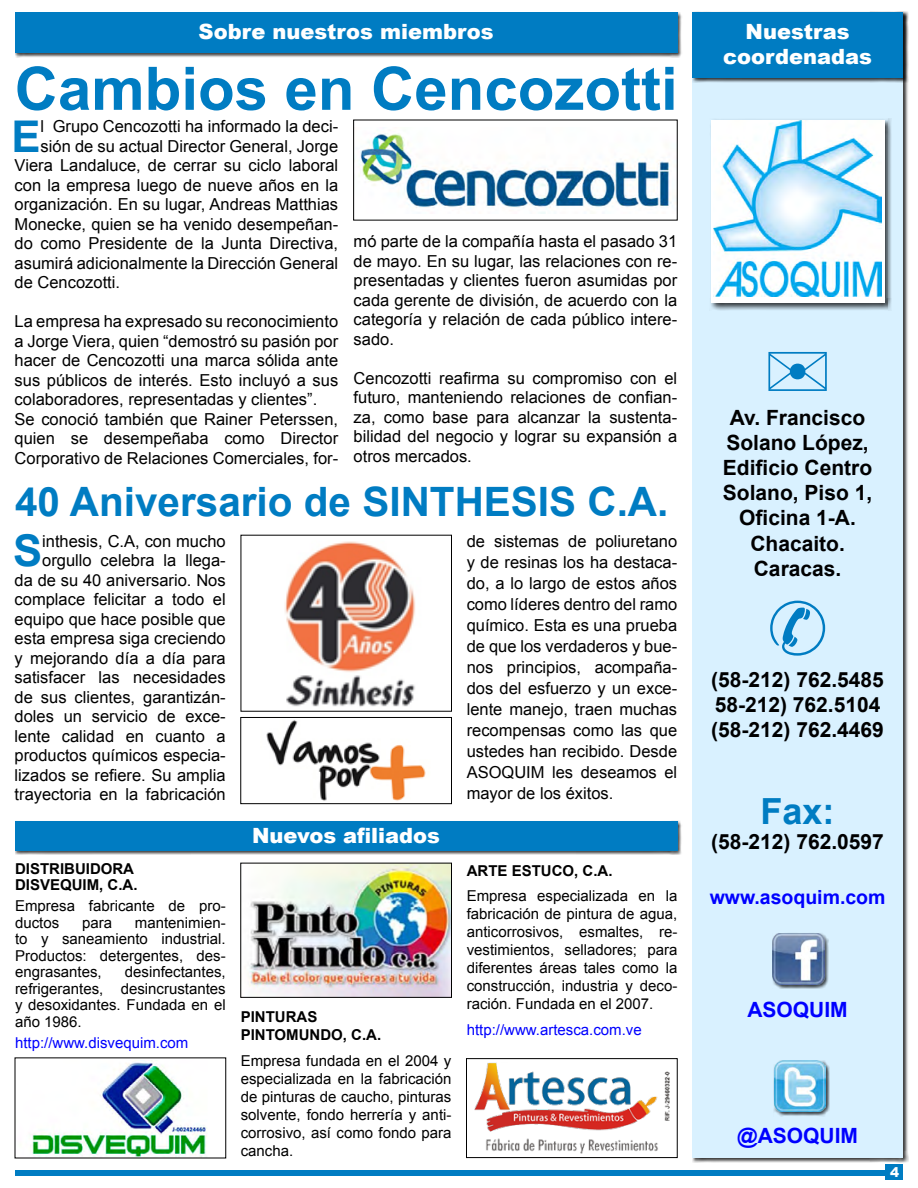
<style>
.page{position:relative;width:918px;height:1188px;background:#fff}
.page>*{position:absolute;margin:0;border:0;box-sizing:border-box;transform-origin:0 0}
.t1{font:700 60px "Arial";color:#007cc2}
.t2{font:700 43.8px "Arial";color:#007cc2}
.t3{font:700 40.5px "Arial";color:#007cc2}
.t4{font:700 36px "Arial";color:#007cc2}
.t5{font:700 21px/25.2px "Arial";color:#000;text-align:center}
.t6{font:900 21px/25.2px "Arial";color:#fff;text-align:center}
.t7{font:700 21px "Arial";color:#00f}
.t8{font:700 19.5px "Arial";color:#00f}
.t9{font:16.5px/19.5px "Arial";color:#000;text-align:justify}
.t10{font:15px/18px "Arial";color:#000;text-align:justify}
.t11{font:700 15px/16.5px "Arial";color:#000}
.t12{font:15px "Arial";color:#00f}
.t13{font:900 13.5px "Arial";color:#fff}
</style>
<div class="page">
<div style="left:886px;top:1164px;width:17px;height:16px;background:#007cc2"></div>
<div style="left:15px;top:1170px;width:879px;height:6px;background:#007cc2"></div>
<div style="left:692px;top:12px;width:216px;height:1151px;background:#000;opacity:.75"></div>
<div style="left:692px;top:12px;width:211px;height:1146px;background:#d9f1ff"></div>
<div style="left:709px;top:118px;width:183px;height:193px;background:#000;opacity:.75"></div>
<div style="left:711px;top:120px;width:173px;height:183px;background:#fff"></div>
<img style="left:714px;top:120px;width:167px;height:177px">
<div style="left:773px;top:933px;width:56px;height:56px;background:#000;opacity:.75"></div>
<img style="left:773px;top:933px;width:56px;height:51px">
<div style="left:773px;top:1060px;width:57px;height:57px;background:#000;opacity:.75"></div>
<img style="left:773px;top:1060px;width:53px;height:52px">
<div style="left:692px;top:12px;width:216px;height:71px;background:#000;opacity:.75"></div>
<div style="left:692px;top:12px;width:211px;height:66px;background:#007cc2"></div>
<div style="left:15px;top:821px;width:667px;height:34px;background:#000;opacity:.75"></div>
<div style="left:15px;top:821px;width:662px;height:30px;background:#007cc2"></div>
<div style="left:15px;top:12px;width:667px;height:46px;background:#000;opacity:.75"></div>
<div style="left:15px;top:12px;width:662px;height:40px;background:#007cc2"></div>
<img style="left:285px;top:541px;width:130px;height:166px">
<img style="left:248px;top:865px;width:202px;height:131px">
<div style="left:240px;top:863px;width:212px;height:135px;border:1px solid #000"></div>
<img style="left:474px;top:1062px;width:195px;height:92px">
<div style="left:466px;top:1058px;width:212px;height:100px;border:1px solid #000"></div>
<img style="left:32px;top:1062px;width:175px;height:94px">
<img style="left:359px;top:134px;width:313px;height:79px">
<img style="left:266px;top:720px;width:160px;height:81px">
<div style="left:240px;top:717px;width:212px;height:87px;border:1px solid #000"></div>
<p class="t6" style="left:199px;top:18px;width:297px">Sobre nuestros miembros</p>
<h1 class="t1" style="left:15px;top:49px;width:665px">Cambios en Cencozotti</h1>
<h2 class="t2" style="left:11px;top:107px;width:31px">E</h2>
<p class="t9" style="left:41px;top:117px;width:299px">l Grupo Cencozotti ha informado la deci-</p>
<p class="t9" style="left:41px;top:136px;width:299px">sión de su actual Director General, Jorge</p>
<p class="t9" style="left:15px;top:156px;width:325px">Viera Landaluce, de cerrar su ciclo laboral</p>
<p class="t9" style="left:15px;top:175px;width:325px">con la empresa luego de nueve años en la</p>
<p class="t9" style="left:15px;top:195px;width:325px">organización. En su lugar, Andreas Matthias</p>
<p class="t9" style="left:15px;top:214px;width:325px">Monecke, quien se ha venido desempeñan-</p>
<p class="t9" style="left:15px;top:234px;width:325px">do como Presidente de la Junta Directiva,</p>
<p class="t9" style="left:15px;top:253px;width:325px">asumirá adicionalmente la Dirección General</p>
<p class="t9" style="left:15px;top:273px;width:107px">de Cencozotti.</p>
<p class="t9" style="left:15px;top:312px;width:325px;text-align:left">La empresa ha expresado su reconocimiento a Jorge Viera, quien “demostró su pasión por hacer de Cencozotti una marca sólida ante sus públicos de interés. Esto incluyó a sus colaboradores, representadas y clientes”.<br>Se conoció también que Rainer Peterssen, quien se desempeñaba como Director Corporativo de Relaciones Comerciales, for-</p>
<p class="t9" style="left:354px;top:232px;width:325px">mó parte de la compañía hasta el pasado 31 de mayo. En su lugar, las relaciones con re&shy;presentadas y clientes fueron asumidas por cada gerente de división, de acuerdo con la categoría y relación de cada público intere&shy;sado.</p>
<p class="t9" style="left:354px;top:368px;width:325px">Cencozotti reafirma su compromiso con el futuro, manteniendo relaciones de confian&shy;za, como base para alcanzar la sustenta&shy;bilidad del negocio y lograr su expansión a otros mercados.</p>
<h3 class="t3" style="left:15px;top:475px;width:655px">40 Aniversario de SINTHESIS C.A.</h3>
<h2 class="t2" style="left:13px;top:522px;width:31px">S</h2>
<p class="t9" style="left:15px;top:531px;width:213px;text-align:right">inthesis, C.A, con mucho orgullo celebra la llega-<br>da de su 40 aniversario. Nos complace felicitar a todo el equipo que hace posible que esta empresa siga creciendo y mejorando día a día para satisfacer las necesidades de sus clientes, garantizán&shy;doles un servicio de exce&shy;lente calidad en cuanto a productos químicos especia&shy;lizados se refiere. Su amplia trayectoria en la fabricación</p>
<p class="t9" style="left:467px;top:531px;width:212px;line-height:21px">de sistemas de poliuretano y de resinas los ha destaca&shy;do, a lo largo de estos años como líderes dentro del ramo químico. Esta es una prueba de que los verdaderos y bue&shy;nos principios, acompaña&shy;dos del esfuerzo y un exce&shy;lente manejo, traen muchas recompensas como las que ustedes han recibido. Desde ASOQUIM les deseamos el mayor de los éxitos.</p>
<p class="t11" style="left:15px;top:861px;width:124px">DISTRIBUIDORA<br>DISVEQUIM, C.A.</p>
<p class="t10" style="left:15px;top:898px;width:212px;line-height:16.5px">Empresa fabricante de pro&shy;ductos</p>
<p class="t10" style="left:15px;top:914px;width:212px;line-height:16.5px;text-indent:120px">mantenimien&shy;to y saneamiento industrial.<br>Productos: detergentes, des&shy;engrasantes,</p>
<p class="t10" style="left:82px;top:914px;width:32px">para</p>
<p class="t10" style="left:15px;top:964px;width:212px;line-height:16.5px;text-indent:110px">desinfectantes, refrigerantes, desincrustantes y desoxidantes. Fundada en el año 1986.</p>
<p class="t12" style="left:15px;top:1033px;width:175px">http://www.disvequim.com</p>
<p class="t6" style="left:252px;top:823px;width:189px">Nuevos afiliados</p>
<p class="t11" style="left:241px;top:1008px;width:142px;line-height:18px">PINTURAS<br>PINTOMUNDO, C.A.</p>
<p class="t10" style="left:241px;top:1052px;width:212px">Empresa fundada en el 2004 y especializada en la fabricación de pinturas de caucho, pinturas solvente, fondo herrería y anti&shy;corrosivo, así como fondo para cancha.</p>
<p class="t11" style="left:467px;top:863px;width:147px">ARTE ESTUCO, C.A.</p>
<p class="t10" style="left:467px;top:887px;width:212px">Empresa especializada en la fabricación de pintura de agua, anticorrosivos, esmaltes, re&shy;vestimientos, selladores; para diferentes áreas tales como la construcción, industria y deco&shy;ración. Fundada en el 2007.</p>
<p class="t12" style="left:467px;top:1020px;width:177px">http://www.artesca.com.ve</p>
<p class="t6" style="left:723px;top:18px;width:150px">Nuestras coordenadas</p>
<p class="t5" style="left:723px;top:405px;width:151px">Av. Francisco<br>Solano López,<br>Edificio Centro<br>Solano, Piso 1,<br>Oficina 1-A.<br>Chacaito.<br>Caracas.</p>
<p class="t5" style="left:711px;top:668px;width:174px;text-align:left">(58-212) 762.5485<br>58-212) 762.5104 (58-212) 762.4469</p>
<h3 class="t4" style="left:761px;top:787px;width:76px">Fax:</h3>
<p class="t5" style="left:711px;top:830px;width:174px">(58-212) 762.0597</p>
<p class="t8" style="left:710px;top:884px;width:177px">www.asoquim.com</p>
<p class="t7" style="left:747px;top:996px;width:102px">ASOQUIM</p>
<p class="t7" style="left:737px;top:1122px;width:122px">@ASOQUIM</p>
<p class="t13" style="left:890px;top:1162px;width:11px">4</p>
</div>
